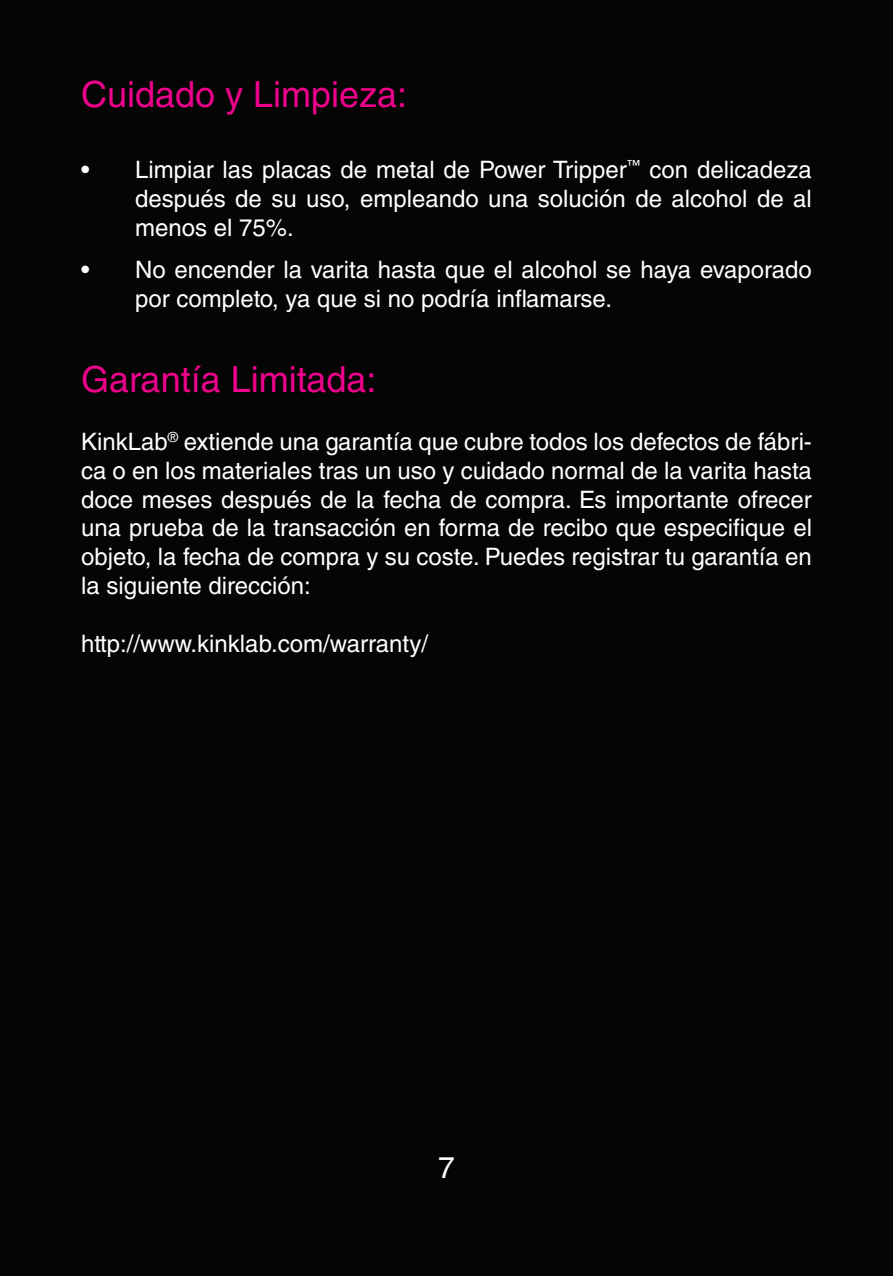
<style>
.page{position:relative;width:893px;height:1276px;background:#040504}
.page>*{position:absolute;margin:0;border:0;box-sizing:border-box;transform-origin:0 0}
.t1{font:36px "Helvetica LT Std";color:#ed028c}
.t2{font:30px "Helvetica LT Std";color:#fff}
.t3{font:24px/28.8px "Helvetica LT Std";color:#fff;text-align:justify}
</style>
<div class="page">
<p class="t1" style="left:81px;top:73px;width:328px">Cuidado y Limpieza:</p>
<p class="t3" style="left:135px;top:155px;width:678px;text-indent:-54px">• Limpiar las placas de metal de Power Tripper<sup>™</sup> con delicadeza después de su uso, empleando una solución de alcohol de al menos el 75%.</p>
<p class="t3" style="left:135px;top:255px;width:678px;text-indent:-54px">• No encender la varita hasta que el alcohol se haya evaporado por completo, ya que si no podría inflamarse.</p>
<p class="t1" style="left:81px;top:359px;width:297px">Garantía Limitada:</p>
<p class="t3" style="left:81px;top:427px;width:732px">KinkLab<sup>®</sup> extiende una garantía que cubre todos los defectos de fábri&shy;ca o en los materiales tras un uso y cuidado normal de la varita hasta doce meses después de la fecha de compra. Es importante ofrecer una prueba de la transacción en forma de recibo que especifique el objeto, la fecha de compra y su coste. Puedes registrar tu garantía en la siguiente dirección:</p>
<p class="t3" style="left:81px;top:628px;width:349px">http://www.kinklab.com/warranty/</p>
<p class="t2" style="left:438px;top:1149px;width:18px">7</p>
</div>
